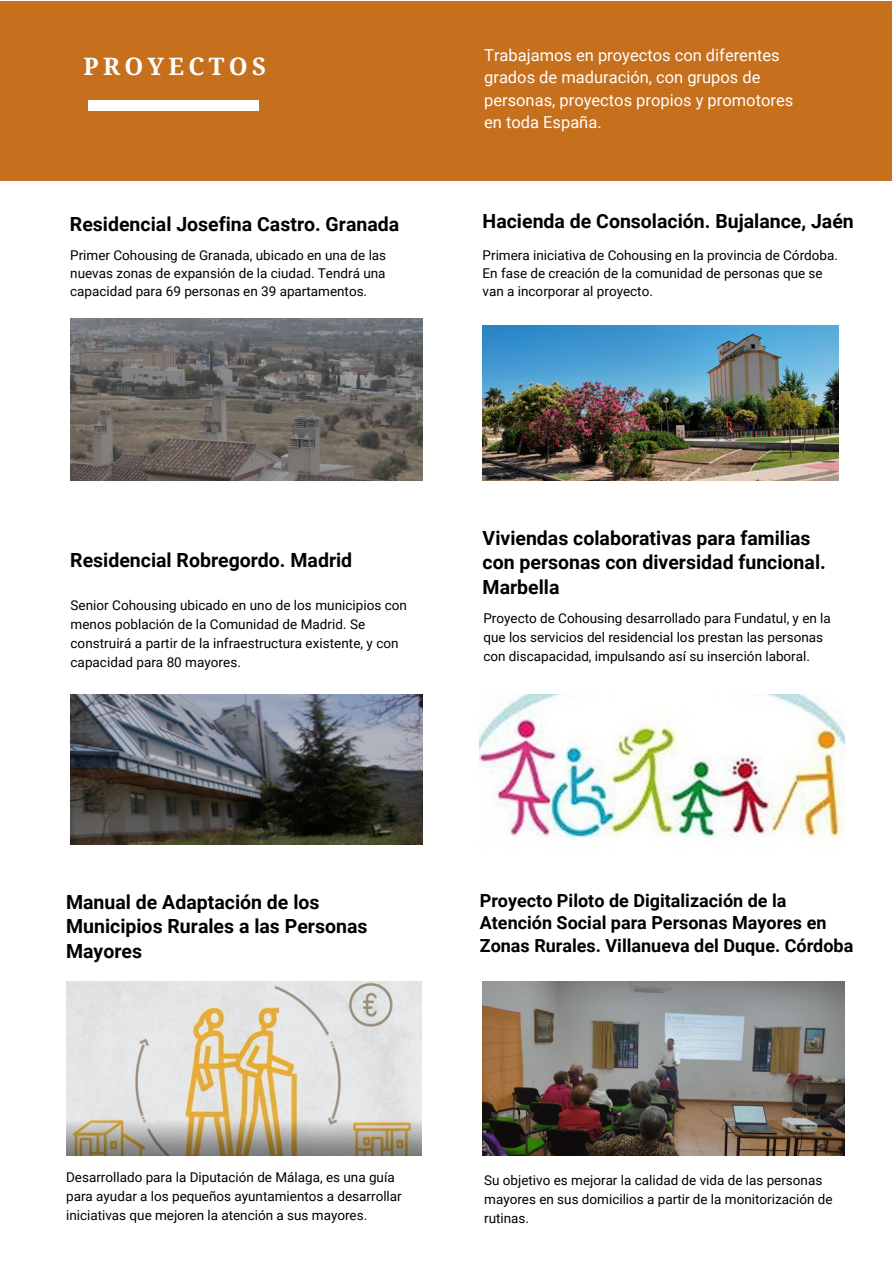
<style>
.page{position:relative;width:893px;height:1264px;background:#fff}
.page>*{position:absolute;margin:0;border:0;box-sizing:border-box;transform-origin:0 0}
.t1{font:700 24px "Noto Serif";letter-spacing:.18em;color:#fff}
.t2{font:700 19.5px/24.8px "Roboto";color:#000}
.t3{font:700 18px/22.5px "Roboto";color:#000}
.t4{font:16.5px/22.5px "Roboto";color:#fff}
.t5{font:13.5px/19px "Roboto";color:#000}
</style>
<div class="page">
<img style="left:70px;top:319px;width:352px;height:162px">
<img style="left:482px;top:325px;width:356px;height:155px">
<div style="left:0;top:1px;width:891px;height:180px;background:#c66f1d"></div>
<img style="left:71px;top:695px;width:351px;height:149px">
<div style="left:88px;top:100px;width:171px;height:10px;background:#fff"></div>
<img style="left:482px;top:981px;width:362px;height:174px">
<img style="left:66px;top:981px;width:355px;height:174px">
<img style="left:480px;top:695px;width:364px;height:144px">
<h1 class="t1" style="left:83px;top:49px;width:184px">PROYECTOS</h1>
<p class="t4" style="left:484px;top:44px;width:310px">Trabajamos en proyectos con diferentes grados de maduración, con grupos de personas, proyectos propios y promotores en toda España.</p>
<h2 class="t2" style="left:70px;top:212px;width:331px">Residencial Josefina Castro. Granada</h2>
<h2 class="t2" style="left:482px;top:209px;width:373px">Hacienda de Consolación. Bujalance, Jaén</h2>
<p class="t5" style="left:482px;top:246px;width:357px;line-height:18px">Primera iniciativa de Cohousing en la provincia de Córdoba.<br>En fase de creación de la comunidad de personas que se van a incorporar al proyecto.</p>
<p class="t5" style="left:70px;top:246px;width:317px;line-height:18px;text-align:justify">Primer Cohousing de Granada, ubicado en una de las nuevas zonas de expansión de la ciudad. Tendrá una capacidad para 69 personas en 39 apartamentos.</p>
<h2 class="t2" style="left:70px;top:548px;width:283px">Residencial Robregordo. Madrid</h2>
<p class="t5" style="left:71px;top:595px;width:338px">Senior Cohousing ubicado en uno de los municipios con menos población de la Comunidad de Madrid. Se construirá a partir de la infraestructura existente, y con capacidad para 80 mayores.</p>
<h2 class="t2" style="left:482px;top:525px;width:345px">Viviendas colaborativas para familias con personas con diversidad funcional.<br>Marbella</h2>
<p class="t5" style="left:483px;top:608px;width:349px">Proyecto de Cohousing desarrollado para Fundatul, y en la que los servicios del residencial los prestan las personas con discapacidad, impulsando así su inserción laboral.</p>
<h2 class="t2" style="left:66px;top:889px;width:303px">Manual de Adaptación de los<br>Municipios Rurales a las Personas<br>Mayores</h2>
<h3 class="t3" style="left:480px;top:889px;width:375px">Proyecto Piloto de Digitalización de la<br>Atención Social para Personas Mayores en<br>Zonas Rurales. Villanueva del Duque. Córdoba</h3>
<p class="t5" style="left:66px;top:1167px;width:337px">Desarrollado para la Diputación de Málaga, es una guía para ayudar a los pequeños ayuntamientos a desarrollar iniciativas que mejoren la atención a sus mayores.</p>
<p class="t5" style="left:484px;top:1170px;width:350px">Su objetivo es mejorar la calidad de vida de las personas mayores en sus domicilios a partir de la monitorización de rutinas.</p>
</div>
